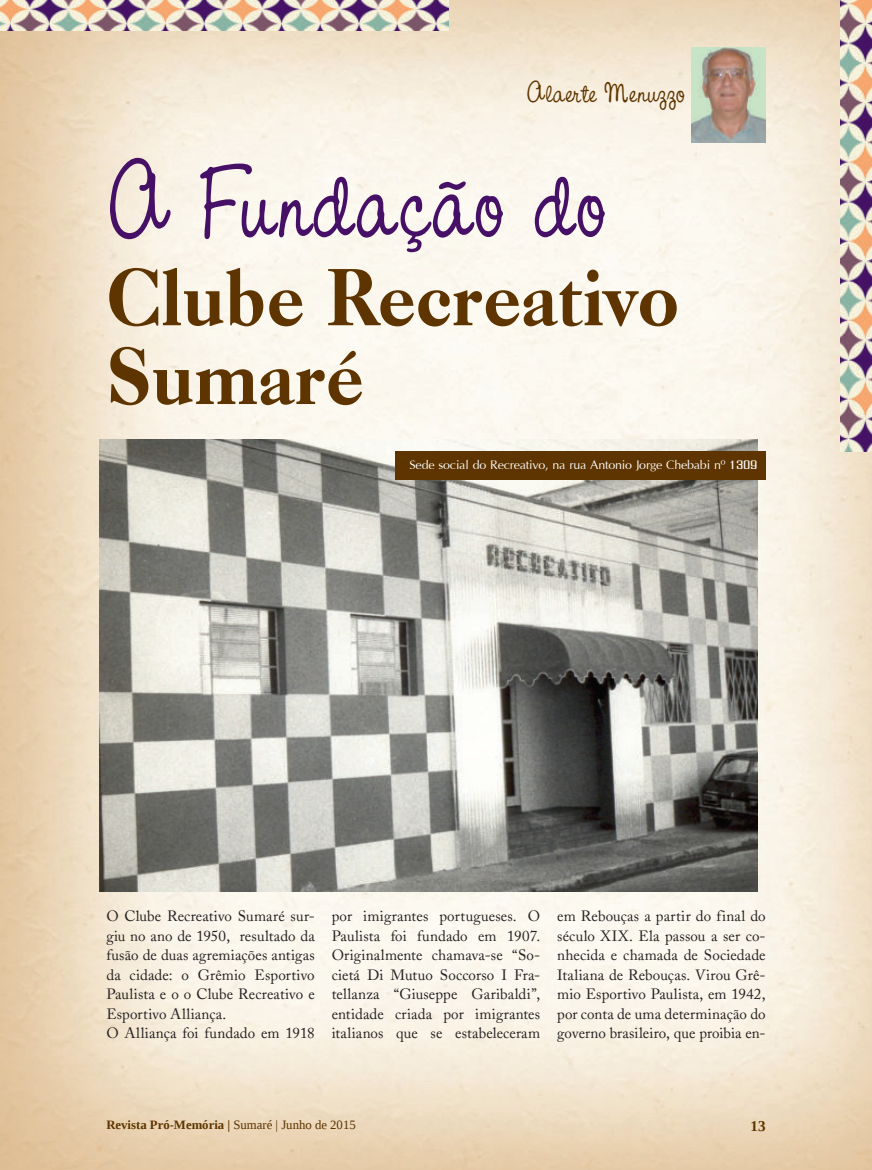
<style>
.page{position:relative;width:872px;height:1170px;background:#fff}
.page>*{position:absolute;margin:0;border:0;box-sizing:border-box;transform-origin:0 0}
.t1{font:110.25px "CAC Pinafore";letter-spacing:.01em;color:#461067;scale:.93 1}
.t2{font:800 78.75px/78.8px "Caslon Old Face BT";letter-spacing:.01em;color:#5e3500;scale:.93 1}
.t3{font:30px "CAC Pinafore";color:#5e3500}
.t4{font:19.5px "Iris UPC";letter-spacing:-.01em;color:#fff}
.t5{font:15px/19.5px "Adobe Caslon";letter-spacing:.01em;color:#231f20;text-align:justify}
.t6{font:700 15px "Liberation Serif";color:#5e3500}
.t7{font:700 12.75px "Liberation Serif";color:#5e3500}
.s1{font-weight:400}
</style>
<div class="page">
<img style="left:0;top:0;width:872px;height:1169px">
<img style="left:0;top:0;width:449px;height:30px">
<img style="left:840px;top:0;width:32px;height:452px">
<img style="left:691px;top:48px;width:74px;height:94px">
<img style="left:99px;top:439px;width:658px;height:452px">
<div style="left:395px;top:451px;width:370px;height:28px;background:#5e3500"></div>
<h3 class="t3" style="left:526px;top:75px;width:160px">Alaerte Menuzzo</h3>
<h1 class="t1" style="left:106px;top:136px;width:540px">A Fundação do</h1>
<h2 class="t2" style="left:106px;top:266px;width:617px">Clube Recreativo<br>Sumaré</h2>
<h3 class="t4" style="left:409px;top:457px;width:350px">Sede social do Recreativo, na rua Antonio Jorge Chebabi nº 1309</h3>
<p class="t5" style="left:106px;top:906px;width:210px;text-align:left">O Clube Recreativo Sumaré sur&shy;giu no ano de 1950, resultado da fusão de duas agremiações antigas da cidade: o Grêmio Esportivo<br>Paulista e o o Clube Recreativo e<br>Esportivo Alliança.<br>O Alliança foi fundado em 1918</p>
<p class="t5" style="left:332px;top:906px;width:210px">por imigrantes portugueses. O Paulista foi fundado em 1907.<br>Originalmente chamava-se “So&shy;cietá Di Mutuo Soccorso I Fra&shy;tellanza “Giuseppe Garibaldi”, entidade criada por imigrantes italianos que se estabeleceram</p>
<p class="t5" style="left:557px;top:906px;width:210px">em Rebouças a partir do final do século XIX. Ela passou a ser co&shy;nhecida e chamada de Sociedade Italiana de Rebouças. Virou Grê&shy;mio Esportivo Paulista, em 1942, por conta de uma determinação do governo brasileiro, que proibia en-</p>
<p class="t7" style="left:106px;top:1120px;width:251px">Revista Pró-Memória | <span class="s1">Sumaré | Junho de 2015</span></p>
<p class="t6" style="left:750px;top:1120px;width:16px">13</p>
</div>
